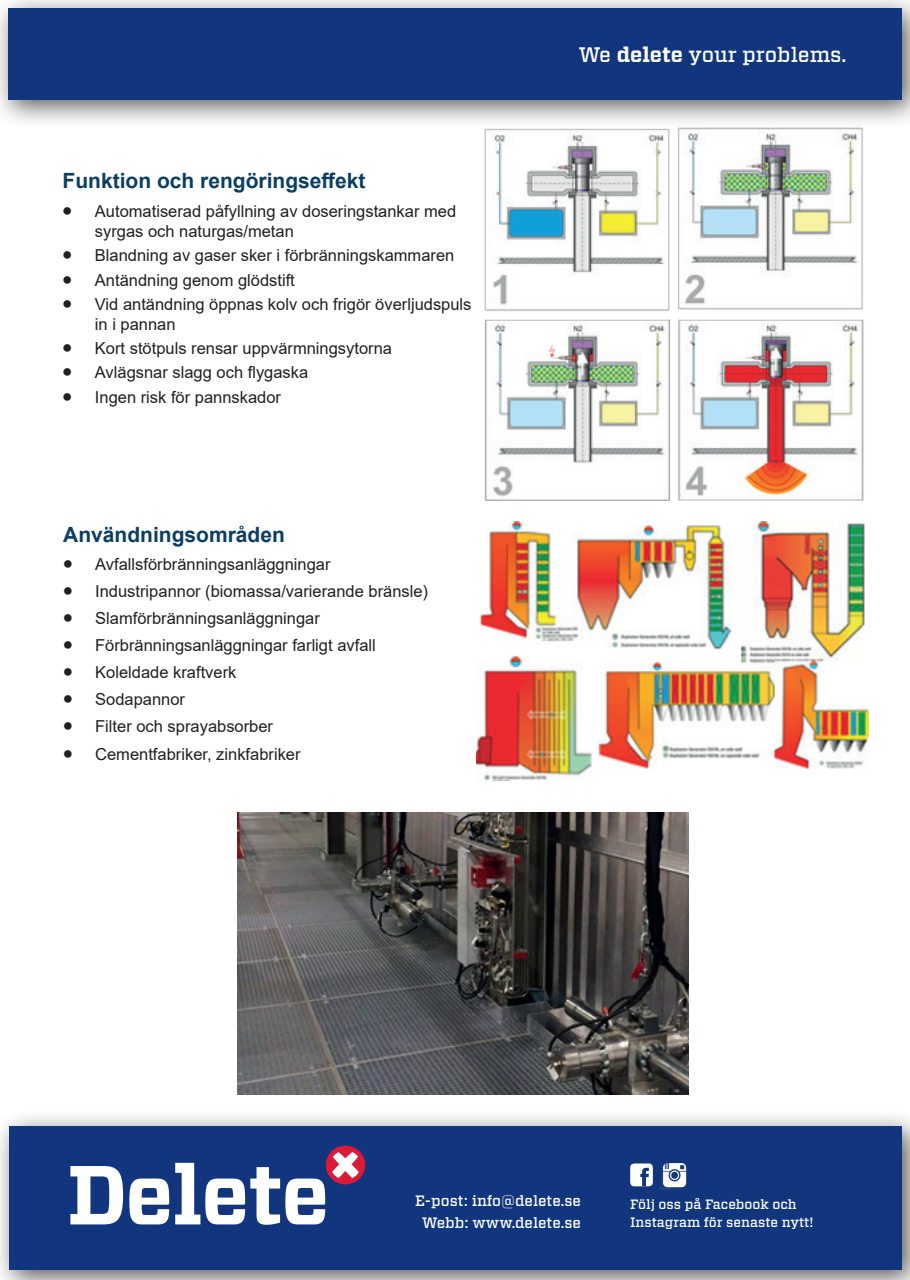
<style>
.page{position:relative;width:910px;height:1280px;background:#fff}
.page>*{position:absolute;margin:0;border:0;box-sizing:border-box;transform-origin:0 0}
.t1{font:700 21px "Arial";color:#0a3e64}
.t2{font:500 21px "Vitesse";color:#fff}
.t3{font:16.5px/19.8px "Arial";color:#231f20}
.t4{font:500 15px/22.5px "Vitesse";color:#fff;text-align:center}
.t5{font:500 13.5px/18px "Vitesse";color:#fff}
.s1{font-weight:700}
</style>
<div class="page">
<img style="left:484px;top:129px;width:380px;height:372px">
<img style="left:477px;top:521px;width:392px;height:259px">
<img style="left:237px;top:812px;width:452px;height:283px">
<div style="left:0;top:0;width:910px;height:129px;background:#231f20;opacity:.75"></div>
<div style="left:8px;top:9px;width:893px;height:90px;background:#11367e"></div>
<div style="left:0;top:1109px;width:910px;height:171px;background:#231f20;opacity:.75"></div>
<div style="left:9px;top:1126px;width:893px;height:144px;background:#11367e"></div>
<svg style="left:70px;top:1146px;width:295px;height:79px"></svg>
<img style="left:660px;top:1163px;width:27px;height:26px">
<div style="left:630px;top:1163px;width:23px;height:23px;background:#fff;border-radius:4px"></div>
<svg style="left:640px;top:1168px;width:9px;height:18px"></svg>
<p class="t1" style="left:63px;top:166px;width:304px">Funktion och rengöringseffekt</p>
<p class="t3" style="left:95px;top:201px;width:363px;text-indent:-32px">• Automatiserad påfyllning av doseringstankar med syrgas och naturgas/metan</p>
<p class="t3" style="left:63px;top:245px;width:393px">• Blandning av gaser sker i förbränningskammaren</p>
<p class="t3" style="left:63px;top:270px;width:234px">• Antändning genom glödstift</p>
<p class="t3" style="left:95px;top:294px;width:378px;text-indent:-32px">• Vid antändning öppnas kolv och frigör överljudspuls in i pannan</p>
<p class="t3" style="left:63px;top:338px;width:331px">• Kort stötpuls rensar uppvärmningsytorna</p>
<p class="t3" style="left:63px;top:362px;width:247px">• Avlägsnar slagg och flygaska</p>
<p class="t3" style="left:63px;top:387px;width:220px">• Ingen risk för pannskador</p>
<p class="t1" style="left:63px;top:520px;width:223px">Användningsområden</p>
<p class="t3" style="left:63px;top:554px;width:269px">• Avfallsförbränningsanläggningar</p>
<p class="t3" style="left:63px;top:581px;width:366px">• Industripannor (biomassa/varierande bränsle)</p>
<p class="t3" style="left:63px;top:608px;width:258px">• Slamförbränningsanläggningar</p>
<p class="t3" style="left:63px;top:635px;width:314px">• Förbränningsanläggningar farligt avfall</p>
<p class="t3" style="left:63px;top:662px;width:175px">• Koleldade kraftverk</p>
<p class="t3" style="left:63px;top:689px;width:123px">• Sodapannor</p>
<p class="t3" style="left:63px;top:717px;width:211px">• Filter och sprayabsorber</p>
<p class="t3" style="left:63px;top:744px;width:239px">• Cementfabriker, zinkfabriker</p>
<p class="t2" style="left:579px;top:41px;width:269px">We <span class="s1">delete</span> your problems.</p>
<p class="t4" style="left:415px;top:1189px;width:167px">E-post: info@delete.se<br>Webb: www.delete.se</p>
<p class="t5" style="left:630px;top:1195px;width:185px">Följ oss på Facebook och<br>Instagram för senaste nytt!</p>
</div>
